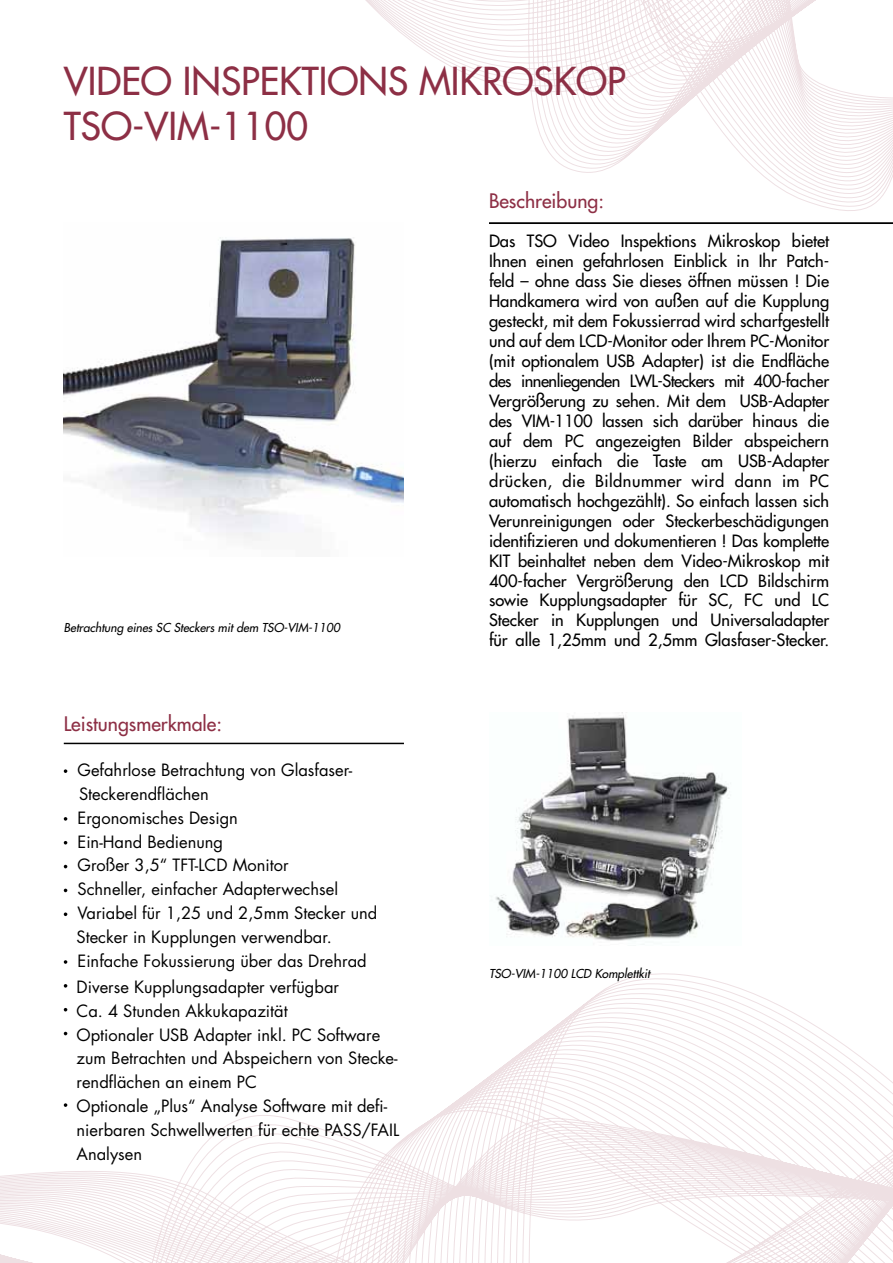
<style>
.page{position:relative;width:893px;height:1263px;background:#fff}
.page>*{position:absolute;margin:0;border:0;box-sizing:border-box;transform-origin:0 0}
.t1{font:500 37.5px/45px "Futura Std";color:#8d2f45}
.t2{font:500 19.5px "Futura Std";color:#8d2f45}
.t3{font:500 16.5px/20px "Futura Std";color:#000;text-align:justify}
.t4{font:16.5px/23.9px "Futura Std";color:#000}
.t5{font:italic 500 12px "Futura Std";color:#000}
</style>
<div class="page">
<svg style="left:365px;top:0;width:528px;height:211px"></svg>
<svg style="left:0;top:961px;width:893px;height:302px"></svg>
<svg style="left:64px;top:769px;width:3px;height:4px"></svg>
<svg style="left:64px;top:817px;width:3px;height:4px"></svg>
<svg style="left:64px;top:912px;width:3px;height:4px"></svg>
<svg style="left:64px;top:960px;width:3px;height:4px"></svg>
<svg style="left:64px;top:984px;width:3px;height:4px"></svg>
<svg style="left:64px;top:1103px;width:3px;height:4px"></svg>
<hr style="left:64px;top:743px;width:340px;height:1px;background:#000">
<hr style="left:489px;top:222px;width:404px;height:2px;background:#000">
<img style="left:64px;top:237px;width:340px;height:304px">
<img style="left:495px;top:713px;width:236px;height:232px">
<h1 class="t1" style="left:64px;top:59px;width:563px">Video inspektions mikroskop tSo-vim-1100</h1>
<p class="t5" style="left:64px;top:619px;width:278px">Betrachtung eines SC Steckers mit dem TSO-VIM-1100</p>
<p class="t2" style="left:64px;top:711px;width:160px">Leistungsmerkmale:</p>
<p class="t4" style="left:77px;top:758px;width:302px">Gefahrlose Betrachtung von Glasfaser-<br>Steckerendflächen<br>Ergonomisches Design<br>Ein-Hand Bedienung<br>Großer 3,5“ TFT-LCD Monitor<br>Schneller, einfacher Adapterwechsel<br>Variabel für 1,25 und 2,5mm Stecker und<br>Stecker in Kupplungen verwendbar.<br>Einfache Fokussierung über das Drehrad</p>
<p class="t4" style="left:77px;top:975px;width:324px">Diverse Kupplungsadapter verfügbar<br>Ca. 4 Stunden Akkukapazität<br>Optionaler USB Adapter inkl. PC Software zum Betrachten und Abspeichern von Stecke&shy;rendflächen an einem PC<br>Optionale „Plus“ Analyse Software mit defi&shy;nierbaren Schwellwerten für echte PASS/FAIL Analysen</p>
<p class="t2" style="left:489px;top:188px;width:117px">Beschreibung:</p>
<p class="t3" style="left:489px;top:231px;width:49px">Das TSO</p>
<p class="t3" style="left:489px;top:231px;width:342px;text-indent:79px">Video Inspektions Mikroskop bietet Ihnen einen gefahrlosen Einblick in Ihr Patch&shy;feld – ohne dass Sie dieses öffnen müssen ! Die Handkamera wird von außen auf die Kupplung gesteckt, mit dem Fokussierrad wird scharfgestellt und auf dem LCD-Monitor oder Ihrem PC-Monitor (mit optionalem USB Adapter) ist die Endfläche des innenliegenden LWL-Steckers mit 400-facher Vergrößerung zu sehen. Mit dem USB-Adapter des VIM-1100 lassen sich darüber hinaus die auf dem PC angezeigten Bilder abspeichern (hierzu einfach die Taste am USB-Adapter drücken, die Bildnummer wird dann im PC automatisch hochgezählt). So einfach lassen sich Verunreinigungen oder Steckerbeschädigungen identifizieren und dokumentieren ! Das komplette KIT</p>
<p class="t3" style="left:489px;top:551px;width:342px;text-indent:29px">beinhaltet neben dem Video-Mikroskop mit 400-facher Vergrößerung den LCD Bildschirm sowie Kupplungsadapter für SC, FC und LC Stecker in Kupplungen und Universaladapter für alle 1,25mm und 2,5mm Glasfaser-Stecker.</p>
<p class="t5" style="left:489px;top:966px;width:163px">TSO-VIM-1100 LCD Komplettkit</p>
</div>
